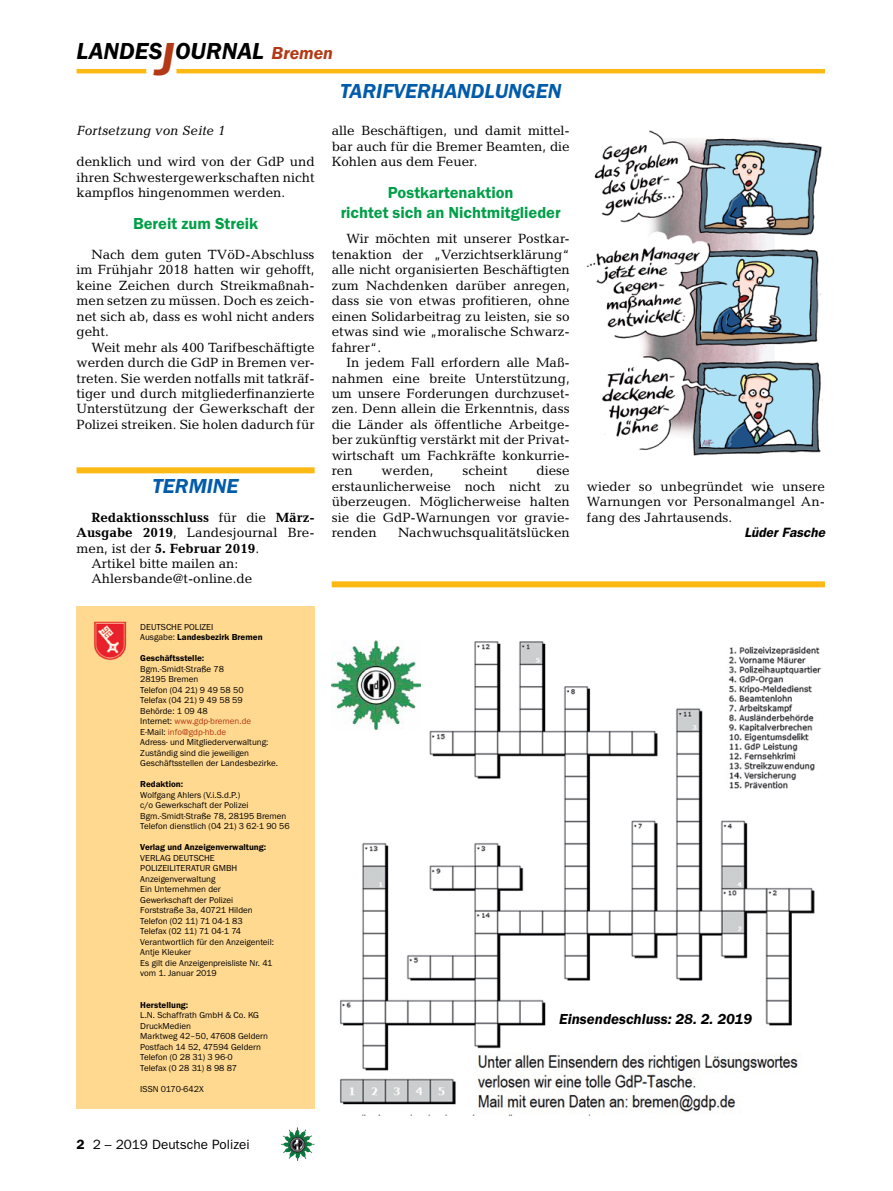
<style>
.page{position:relative;width:893px;height:1191px;background:#fff}
.page>*{position:absolute;margin:0;border:0;box-sizing:border-box;transform-origin:0 0}
.t1{font:italic 600 24px "Franklin Gothic Itc T";color:#000}
.t2{font:italic 600 21px "Franklin Gothic Itc T";color:#005baa}
.t3{font:600 16.5px/19.5px "Franklin Gothic Itc T";color:#009f47;text-align:center}
.t4{font:italic 600 15px "Franklin Gothic Itc T";color:#000}
.t5{font:13.5px/15.5px "Candida";color:#000;text-align:justify}
.t6{font:700 13.5px "Candida";color:#000}
.t7{font:13.5px "Franklin Gothic";color:#000}
.t8{font:italic 13.5px "Candida";color:#000}
.t9{font:italic 600 13.5px "Franklin Gothic";color:#000}
.t10{font:9px/10.5px "Franklin Gothic Itc T";color:#000}
.t11{font:600 9px "Franklin Gothic Itc T";color:#000}
.s1{font-size:48px;color:#b33916}
.s2{font-size:18px;color:#b33916}
.s3{font-weight:400}
.s4{font-weight:700}
.s5{font-weight:600}
.s6{color:#b33916}
</style>
<div class="page">
<hr style="left:77px;top:69px;width:69px;height:4px;background:#fdb913">
<hr style="left:176px;top:69px;width:649px;height:4px;background:#fdb913">
<img style="left:281px;top:1128px;width:16px;height:24px">
<div style="left:77px;top:606px;width:238px;height:503px;background:#ffd990"></div>
<img style="left:94px;top:621px;width:33px;height:40px">
<img style="left:587px;top:130px;width:236px;height:325px">
<img style="left:340px;top:641px;width:482px;height:475px">
<img style="left:332px;top:640px;width:88px;height:90px">
<div style="left:332px;top:581px;width:493px;height:6px;background:#fdb913"></div>
<div style="left:77px;top:467px;width:238px;height:6px;background:#fdb913"></div>
<h1 class="t1" style="left:77px;top:37px;width:258px">LANDES<span class="s1">J</span>OURNAL <span class="s2">BREMEN</span></h1>
<h2 class="t2" style="left:340px;top:79px;width:119px">TAR IFVER HANDLUN</h2>
<h2 class="t2" style="left:522px;top:79px;width:28px">GEN</h2>
<p class="t8" style="left:77px;top:123px;width:150px">Fortsetzung von Seite 1</p>
<p class="t5" style="left:332px;top:123px;width:240px">alle Beschäftigen, und damit mittel&shy;bar auch für die Bremer Beamten, die Kohlen aus dem Feuer.</p>
<p class="t3" style="left:341px;top:182px;width:222px">Postkartenaktion<br>richtet sich an Nichtmitglieder</p>
<p class="t5" style="left:332px;top:231px;width:240px;text-indent:15px">Wir möchten mit unserer Postkar&shy;tenaktion der „Verzichtserklärung“ alle nicht organisierten Beschäftigten zum Nachdenken darüber anregen, dass sie von etwas profitieren, ohne einen Solidarbeitrag zu leisten, sie so etwas sind wie „moralische Schwarz&shy;fahrer“.</p>
<p class="t5" style="left:332px;top:355px;width:240px;text-indent:15px">In jedem Fall erfordern alle Maß&shy;nahmen eine breite Unterstützung, um unsere Forderungen durchzuset&shy;zen. Denn allein die Erkenntnis, dass die Länder als öffentliche Arbeitge&shy;ber zukünftig verstärkt mit der Privat&shy;wirtschaft um Fachkräfte konkurrie&shy;ren</p>
<p class="t5" style="left:77px;top:154px;width:240px">denklich und wird von der GdP und ihren Schwestergewerkschaften nicht kampflos hingenommen werden.</p>
<p class="t3" style="left:133px;top:213px;width:127px">Bereit zum Streik</p>
<p class="t5" style="left:77px;top:247px;width:240px;text-indent:15px">Nach dem guten TVöD-Abschluss im Frühjahr 2018 hatten wir gehofft, keine Zeichen durch Streikmaßnah&shy;men setzen zu müssen. Doch es zeich&shy;net sich ab, dass es wohl nicht anders geht.</p>
<p class="t5" style="left:77px;top:339px;width:240px;text-indent:15px">Weit mehr als 400 Tarifbeschäftigte werden durch die GdP in Bremen ver&shy;treten. Sie werden notfalls mit tatkräf&shy;tiger und durch mitgliederfinanzierte Unterstützung der Gewerkschaft der Polizei streiken. Sie holen dadurch für</p>
<p class="t5" style="left:332px;top:463px;width:240px;text-indent:205px">diese erstaunlicherweise noch nicht zu überzeugen. Möglicherweise halten sie die GdP-Warnungen vor gravie&shy;renden</p>
<p class="t5" style="left:382px;top:463px;width:53px">werden,</p>
<p class="t5" style="left:462px;top:463px;width:47px">scheint</p>
<h2 class="t2" style="left:153px;top:474px;width:15px">TERM</h2>
<h2 class="t2" style="left:207px;top:474px;width:20px">INE</h2>
<p class="t6" style="left:91px;top:509px;width:225px">Redaktionsschluss <span class="s3">für die</span> März-</p>
<p class="t5" style="left:77px;top:525px;width:240px"><span class="s4">Ausgabe 2019</span>, Landesjournal Bre-</p>
<p class="t6" style="left:77px;top:540px;width:184px"><span class="s3">men, ist der</span> 5. Februar 2019<span class="s3">.</span></p>
<p class="t5" style="left:91px;top:556px;width:148px">Artikel bitte mailen an:</p>
<p class="t5" style="left:91px;top:571px;width:162px">Ahlersbande@t-online.de</p>
<p class="t5" style="left:398px;top:525px;width:173px">Nachwuchsqualitätslücken</p>
<p class="t5" style="left:587px;top:478px;width:240px">wieder so unbegründet wie unsere Warnungen vor Personalmangel An&shy;fang des Jahrtausends.</p>
<p class="t9" style="left:744px;top:524px;width:82px">Lüder Fasche</p>
<p class="t10" style="left:140px;top:621px;width:124px">DEUTSCHE POLIZEI<br>Ausgabe: <span class="s5">Landesbezirk Bremen</span></p>
<p class="t11" style="left:140px;top:653px;width:65px">Geschäftsstelle:</p>
<p class="t10" style="left:140px;top:663px;width:139px">Bgm.-Smidt-Straße 78<br>28195 Bremen<br>Telefon (04 21) 9 49 58 50<br>Telefax (04 21) 9 49 58 59<br>Behörde: 1 09 48<br>Internet: <span class="s6">www.gdp-bremen.de<br></span>E-Mail: <span class="s6">info@gdp-hb.de<br></span>Adress- und Mitgliederverwaltung:<br>Zuständig sind die jeweiligen<br>Geschäftsstellen der Landesbezirke.</p>
<p class="t11" style="left:140px;top:779px;width:44px">Redaktion:</p>
<p class="t10" style="left:140px;top:789px;width:151px">Wolfgang Ahlers (V.i.S.d.P.)<br>c/o Gewerkschaft der Polizei Bgm.-Smidt-Straße 78, 28195 Bremen Telefon dienstlich (04 21) 3 62-1 90 56</p>
<p class="t11" style="left:140px;top:842px;width:127px">Verlag und Anzeigenverwaltung:</p>
<p class="t10" style="left:140px;top:852px;width:135px">VERLAG DEUTSCHE<br>POLIZEILITERATUR GMBH<br>Anzeigenverwaltung<br>Ein Unternehmen der<br>Gewerkschaft der Polizei<br>Forststraße 3a, 40721 Hilden<br>Telefon (02 11) 71 04-1 83<br>Telefax (02 11) 71 04-1 74<br>Verantwortlich für den Anzeigenteil:<br>Antje Kleuker<br>Es gilt die Anzeigenpreisliste Nr. 41 vom 1. Januar 2019</p>
<p class="t11" style="left:140px;top:999px;width:50px">Herstellung:</p>
<p class="t10" style="left:140px;top:1009px;width:129px">L.N. Schaffrath GmbH &amp; Co. KG<br>DruckMedien<br>Marktweg 42–50, 47608 Geldern<br>Postfach 14 52, 47594 Geldern<br>Telefon (0 28 31) 3 96-0<br>Telefax (0 28 31) 8 98 87</p>
<p class="t10" style="left:140px;top:1083px;width:65px">ISSN 0170-642X</p>
<p class="t7" style="left:77px;top:1136px;width:175px"><span class="s5">2</span> 2 – 2019 Deutsche Polizei</p>
<p class="t4" style="left:559px;top:1010px;width:195px">EINSENDESCHLUSS: 28. 2. 2019</p>
</div>
